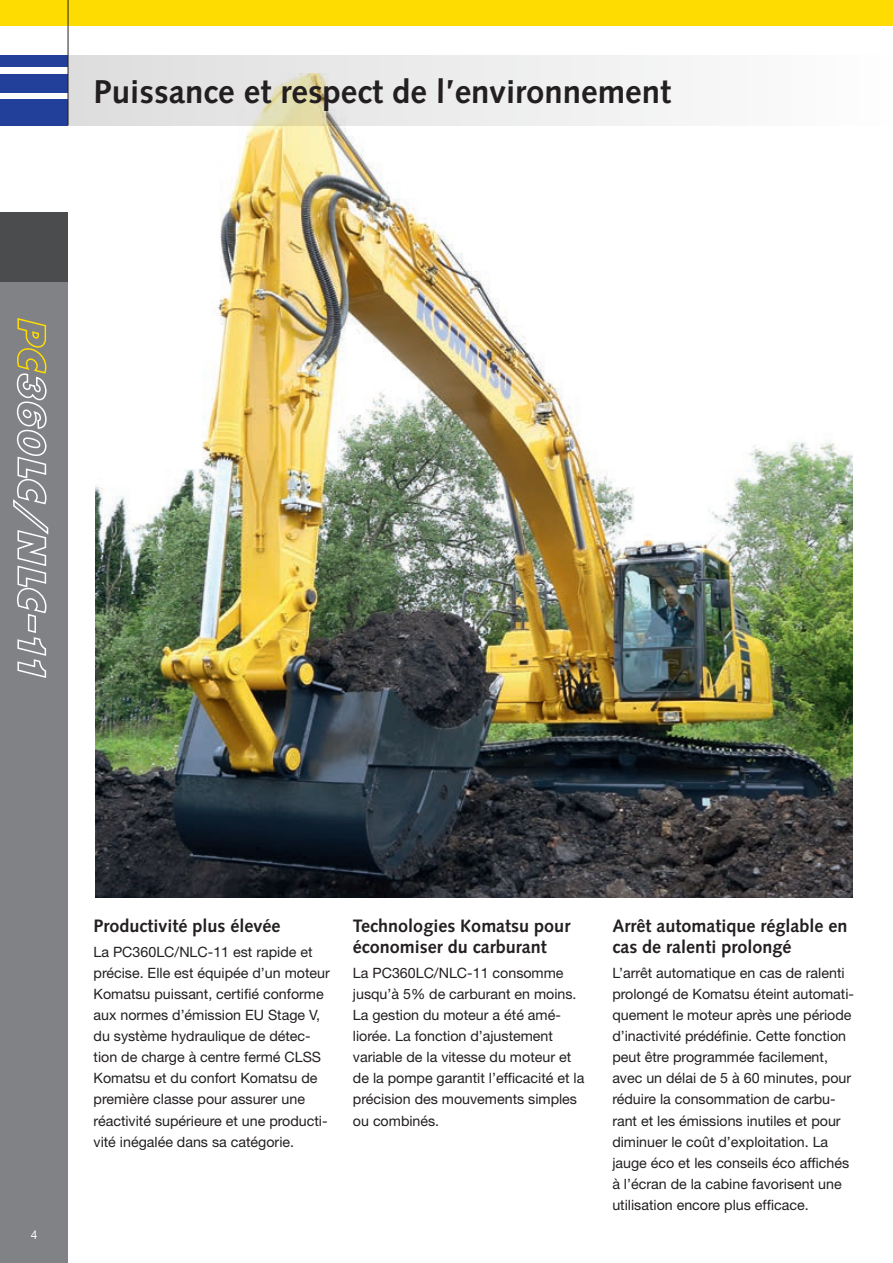
<style>
.page{position:relative;width:893px;height:1263px;background:#fff}
.page>*{position:absolute;margin:0;border:0;box-sizing:border-box;transform-origin:0 0}
.t1{font:700 33px "Syntax LTCE";color:#231f20}
.t2{font:700 18px/21px "Syntax LTCE";color:#231f20}
.t3{font:14.25px/21px "Helvetica Neue LT Pro";color:#231f20}
.t4{font:12px "Helvetica Neue LT Pro";color:#fff}
</style>
<div class="page">
<img style="left:96px;top:125px;width:757px;height:772px">
<div style="left:0;top:213px;width:68px;height:1050px;background:#808285"></div>
<div style="left:0;top:99px;width:68px;height:26px;background:#223f99"></div>
<div style="left:0;top:74px;width:68px;height:18px;background:#223f99"></div>
<div style="left:0;top:55px;width:68px;height:12px;background:#223f99"></div>
<div style="left:0;top:0;width:893px;height:26px;background:#ffdc01"></div>
<div style="left:0;top:213px;width:68px;height:69px;background:#4b4c4d"></div>
<svg style="left:69px;top:55px;width:605px;height:70px"></svg>
<hr style="left:68px;top:0;width:1px;height:125px;background:#231f20">
<svg style="left:13px;top:318px;width:36px;height:360px"></svg>
<h1 class="t1" style="left:94px;top:73px;width:579px">Puissance et respect de l’environnement</h1>
<p class="t4" style="left:31px;top:1227px;width:8px">4</p>
<p class="t2" style="left:94px;top:915px;width:189px">Productivité plus élevée</p>
<p class="t3" style="left:94px;top:941px;width:238px">La PC360LC/NLC-11 est rapide et précise. Elle est équipée d’un moteur Komatsu puissant, certifié conforme aux normes d’émission EU Stage V, du système hydraulique de détec&shy;tion de charge à centre fermé CLSS Komatsu et du confort Komatsu de première classe pour assurer une réactivité supérieure et une producti&shy;vité inégalée dans sa catégorie.</p>
<p class="t2" style="left:353px;top:915px;width:219px">Technologies Komatsu pour économiser du carburant</p>
<p class="t3" style="left:353px;top:962px;width:233px">La PC360LC/NLC-11 consomme jusqu’à 5% de carburant en moins.<br>La gestion du moteur a été amé&shy;liorée. La fonction d’ajustement variable de la vitesse du moteur et de la pompe garantit l’efficacité et la précision des mouvements simples ou combinés.</p>
<p class="t2" style="left:612px;top:915px;width:237px">Arrêt automatique réglable en cas de ralenti prolongé</p>
<p class="t3" style="left:612px;top:962px;width:243px">L’arrêt automatique en cas de ralenti prolongé de Komatsu éteint automati&shy;quement le moteur après une période d’inactivité prédéfinie. Cette fonction peut être programmée facilement, avec un délai de 5 à 60 minutes, pour réduire la consommation de carbu&shy;rant et les émissions inutiles et pour diminuer le coût d’exploitation. La jauge éco et les conseils éco affichés à l’écran de la cabine favorisent une utilisation encore plus efficace.</p>
</div>
